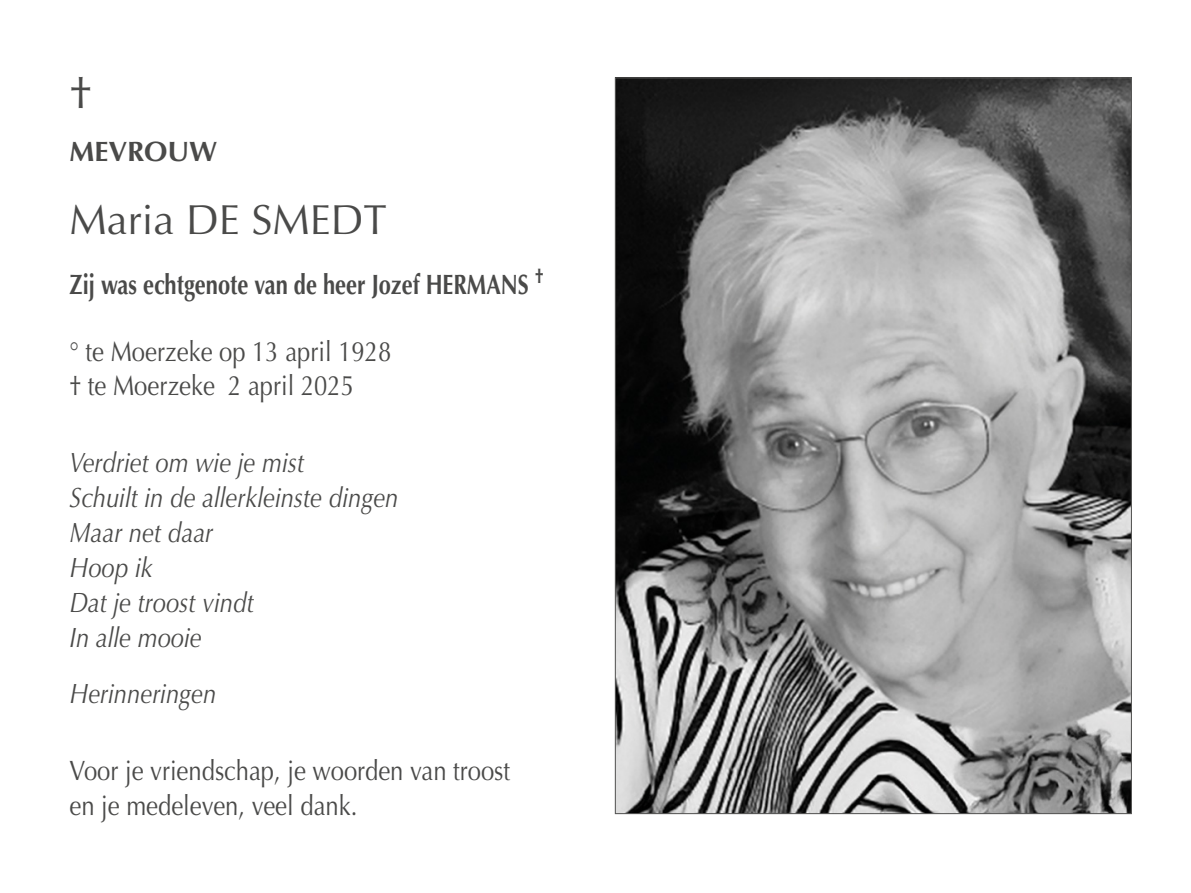
<style>
.page{position:relative;width:1191px;height:893px;background:#fff}
.page>*{position:absolute;margin:0;border:0;box-sizing:border-box;transform-origin:0 0}
.t1{font:45.5px "Optima";color:#4a4a49}
.t2{font:42px "Optima";color:#4a4a49}
.t3{font:italic 28px/35px "Optima";color:#4a4a49;scale:.85 1}
.t4{font:28px/33.6px "Optima";color:#4a4a49;scale:.85 1}
.t5{font:700 28px "Optima";color:#4a4a49;scale:.78 1}
.t6{font:700 28px "Optima";color:#4a4a49}
</style>
<div class="page">
<img style="left:617px;top:79px;width:513px;height:733px">
<h1 class="t1" style="left:69px;top:66px;width:24px">†</h1>
<p class="t6" style="left:69px;top:135px;width:149px">MEVROUW</p>
<h2 class="t2" style="left:69px;top:196px;width:319px">Maria DE SMEDT</h2>
<p class="t5" style="left:69px;top:268px;width:610px">Zij was echtgenote van de heer Jozef HERMANS <sup>†</sup></p>
<p class="t4" style="left:69px;top:335px;width:380px">° te Moerzeke op 13 april 1928 † te Moerzeke 2 april 2025</p>
<p class="t3" style="left:69px;top:445px;width:388px">Verdriet om wie je mist<br>Schuilt in de allerkleinste dingen<br>Maar net daar<br>Hoop ik<br>Dat je troost vindt<br>In alle mooie</p>
<p class="t3" style="left:69px;top:676px;width:174px">Herinneringen</p>
<p class="t4" style="left:69px;top:753px;width:520px;line-height:35px">Voor je vriendschap, je woorden van troost en je medeleven, veel dank.</p>
</div>
